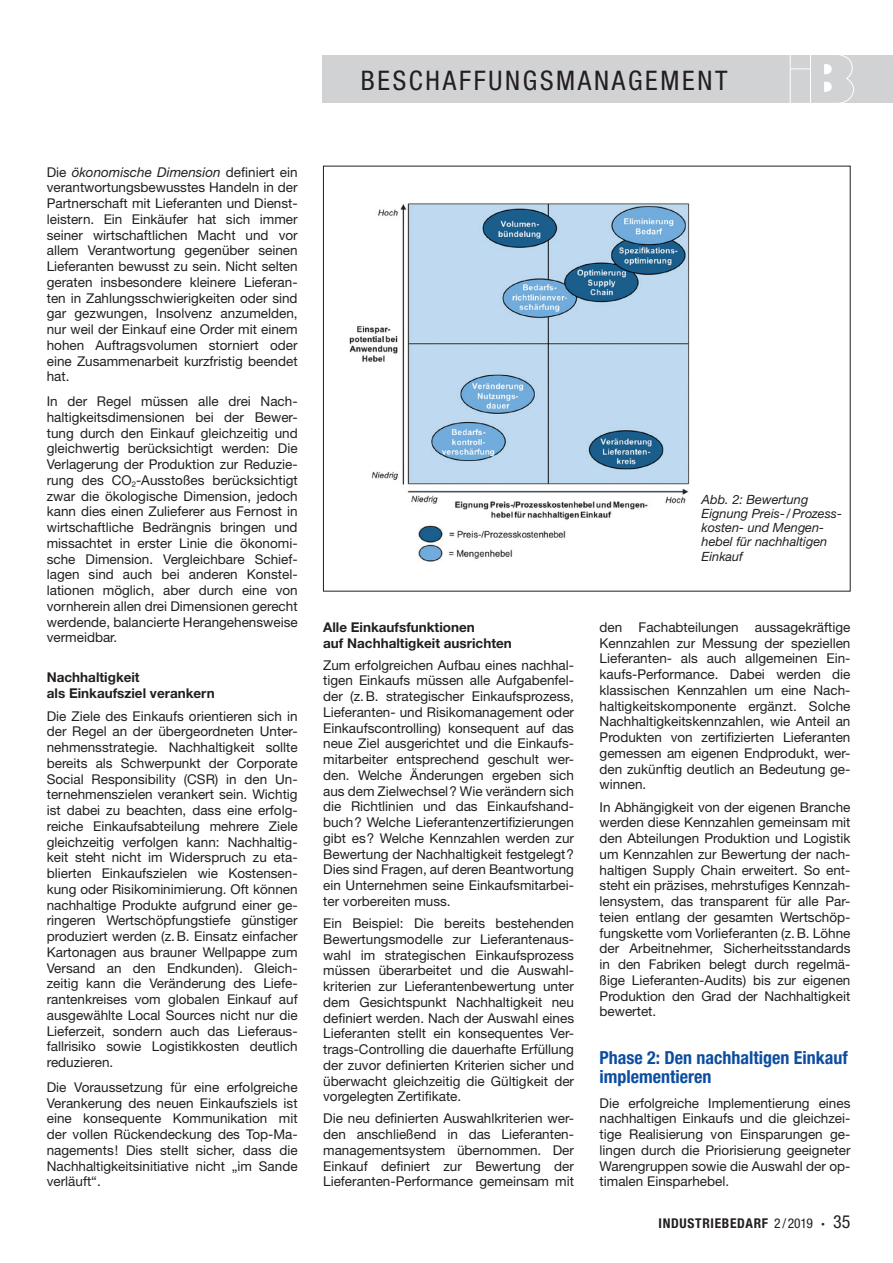
<style>
.page{position:relative;width:893px;height:1263px;background:#fff}
.page>*{position:absolute;margin:0;border:0;box-sizing:border-box;transform-origin:0 0}
.t1{font:condensed 27px "Helvetica Neue";letter-spacing:.1em;color:#231f20}
.Zwischenüberschrift{font:700 condensed 18px/19.5px "Helvetica Neue";color:#0d4da1}
.Grundtext{font:13.5px/15.8px "Helvetica Neue";color:#231f20;text-align:justify}
.Grundtext-2{font:700 13.5px/15.8px "Helvetica Neue";color:#231f20}
.t2{font:700 condensed 13.5px "Helvetica Neue";letter-spacing:.05em;color:#231f20}
.Bildunterschrift{font:italic 12.75px/14.2px "Helvetica Neue";color:#231f20}
.s1{font-style:italic}
.s2{font-weight:400}
.s3{font-weight:400;font-size:18px}
</style>
<div class="page">
<div style="left:323px;top:56px;width:570px;height:47px;background:#d1d2d4"></div>
<svg style="left:789px;top:55px;width:68px;height:48px"></svg>
<img style="left:349px;top:203px;width:341px;height:359px">
<h1 class="t1" style="left:361px;top:65px;width:368px">BESCHAFFUNGSMANAGEMENT</h1>
<p class="Grundtext" style="left:47px;top:164px;width:252px">Die <span class="s1">ökonomische Dimension</span> definiert ein verantwortungsbewusstes Handeln in der Partnerschaft mit Lieferanten und Dienst&shy;leistern. Ein Einkäufer hat sich immer seiner wirtschaftlichen Macht und vor allem Verantwortung gegenüber seinen Lieferanten bewusst zu sein. Nicht selten geraten insbesondere kleinere Lieferan&shy;ten in Zahlungsschwierigkeiten oder sind gar gezwungen, Insolvenz anzumelden, nur weil der Einkauf eine Order mit einem hohen Auftragsvolumen storniert oder eine Zusammenarbeit kurzfristig beendet hat.</p>
<p class="Grundtext" style="left:47px;top:393px;width:252px">In der Regel müssen alle drei Nach&shy;haltigkeitsdimensionen bei der Bewer&shy;tung durch den Einkauf gleichzeitig und gleichwertig berücksichtigt werden: Die Verlagerung der Produktion zur Reduzie&shy;rung des CO<sub>2</sub>-Ausstoßes berücksichtigt zwar die ökologische Dimension, jedoch kann dies einen Zulieferer aus Fernost in wirtschaftliche Bedrängnis bringen und missachtet in erster Linie die ökonomi&shy;sche Dimension. Vergleichbare Schief&shy;lagen sind auch bei anderen Konstel&shy;lationen möglich, aber durch eine von vornherein allen drei Dimensionen gerecht werdende, balancierte Herangehensweise vermeidbar.</p>
<p class="Grundtext-2" style="left:47px;top:669px;width:169px">Nachhaltigkeit<br>als Einkaufsziel verankern</p>
<p class="Grundtext" style="left:47px;top:708px;width:252px">Die Ziele des Einkaufs orientieren sich in der Regel an der übergeordneten Unter&shy;nehmensstrategie. Nachhaltigkeit sollte bereits als Schwerpunkt der Corporate Social Responsibility (CSR) in den Un&shy;ternehmenszielen verankert sein. Wichtig ist dabei zu beachten, dass eine erfolg&shy;reiche Einkaufsabteilung mehrere Ziele gleichzeitig verfolgen kann: Nachhaltig&shy;keit steht nicht im Widerspruch zu eta&shy;blierten Einkaufszielen wie Kostensen&shy;kung oder Risikominimierung. Oft können nachhaltige Produkte aufgrund einer ge&shy;ringeren Wertschöpfungstiefe günstiger produziert werden (z.B. Einsatz einfacher Kartonagen aus brauner Wellpappe zum Versand an den Endkunden). Gleich&shy;zeitig kann die Veränderung des Liefe&shy;rantenkreises vom globalen Einkauf auf ausgewählte Local Sources nicht nur die Lieferzeit, sondern auch das Lieferaus&shy;fallrisiko sowie Logistikkosten deutlich reduzieren.</p>
<p class="Grundtext" style="left:47px;top:1079px;width:252px">Die Voraussetzung für eine erfolgreiche Verankerung des neuen Einkaufsziels ist eine konsequente Kommunikation mit der vollen Rückendeckung des Top-Ma&shy;nagements! Dies stellt sicher, dass die Nachhaltigkeitsinitiative nicht „im Sande verläuft“.</p>
<p class="Grundtext-2" style="left:323px;top:619px;width:190px">Alle Einkaufsfunktionen<br>auf Nachhaltigkeit ausrichten</p>
<p class="Grundtext" style="left:323px;top:657px;width:252px">Zum erfolgreichen Aufbau eines nachhal&shy;tigen Einkaufs müssen alle Aufgabenfel&shy;der (z.B. strategischer Einkaufsprozess, Lieferanten- und Risikomanagement oder Einkaufscontrolling) konsequent auf das neue Ziel ausgerichtet und die Einkaufs&shy;mitarbeiter entsprechend geschult wer&shy;den. Welche Änderungen ergeben sich aus dem Zielwechsel? Wie verändern sich die Richtlinien und das Einkaufshand&shy;buch? Welche Lieferantenzertifizierungen gibt es? Welche Kennzahlen werden zur Bewertung der Nachhaltigkeit festgelegt?<br>Dies sind Fragen, auf deren Beantwortung ein Unternehmen seine Einkaufsmitarbei&shy;ter vorbereiten muss.</p>
<p class="Grundtext" style="left:323px;top:915px;width:252px">Ein Beispiel: Die bereits bestehenden Bewertungsmodelle zur Lieferantenaus&shy;wahl im strategischen Einkaufsprozess müssen überarbeitet und die Auswahl&shy;kriterien zur Lieferantenbewertung unter dem Gesichtspunkt Nachhaltigkeit neu definiert werden. Nach der Auswahl eines Lieferanten stellt ein konsequentes Ver&shy;trags-Controlling die dauerhafte Erfüllung der zuvor definierten Kriterien sicher und überwacht gleichzeitig die Gültigkeit der vorgelegten Zertifikate.</p>
<p class="Grundtext" style="left:323px;top:1110px;width:252px">Die neu definierten Auswahlkriterien wer&shy;den anschließend in das Lieferanten&shy;managementsystem übernommen. Der Einkauf definiert zur Bewertung der Lieferanten-Performance gemeinsam mit</p>
<p class="Bildunterschrift" style="left:702px;top:492px;width:142px">Abb. 2: Bewertung<br>Eignung Preis-/Prozess&shy;kosten- und Mengen&shy;hebel für nachhaltigen<br>Einkauf</p>
<p class="Grundtext" style="left:600px;top:619px;width:252px">den Fachabteilungen aussagekräftige Kennzahlen zur Messung der speziellen Lieferanten- als auch allgemeinen Ein&shy;kaufs-Performance. Dabei werden die klassischen Kennzahlen um eine Nach&shy;haltigkeitskomponente ergänzt. Solche Nachhaltigkeitskennzahlen, wie Anteil an Produkten von zertifizierten Lieferanten gemessen am eigenen Endprodukt, wer&shy;den zukünftig deutlich an Bedeutung ge&shy;winnen.</p>
<p class="Grundtext" style="left:600px;top:799px;width:252px">In Abhängigkeit von der eigenen Branche werden diese Kennzahlen gemeinsam mit den Abteilungen Produktion und Logistik um Kennzahlen zur Bewertung der nach&shy;haltigen Supply Chain erweitert. So ent&shy;steht ein präzises, mehrstufiges Kennzah&shy;lensystem, das transparent für alle Par&shy;teien entlang der gesamten Wertschöp&shy;fungskette vom Vorlieferanten (z.B. Löhne der Arbeitnehmer, Sicherheitsstandards in den Fabriken belegt durch regelmä&shy;ßige Lieferanten-Audits) bis zur eigenen Produktion den Grad der Nachhaltigkeit bewertet.</p>
<p class="Zwischenüberschrift" style="left:600px;top:1047px;width:250px">Phase 2: Den nachhaltigen Einkauf implementieren</p>
<p class="Grundtext" style="left:600px;top:1095px;width:252px">Die erfolgreiche Implementierung eines nachhaltigen Einkaufs und die gleichzei&shy;tige Realisierung von Einsparungen ge&shy;lingen durch die Priorisierung geeigneter Warengruppen sowie die Auswahl der op&shy;timalen Einsparhebel.</p>
<p class="t2" style="left:658px;top:1215px;width:193px">INDUSTRIEBEDARF <span class="s2">2/2019</span> · <span class="s3">35</span></p>
</div>
